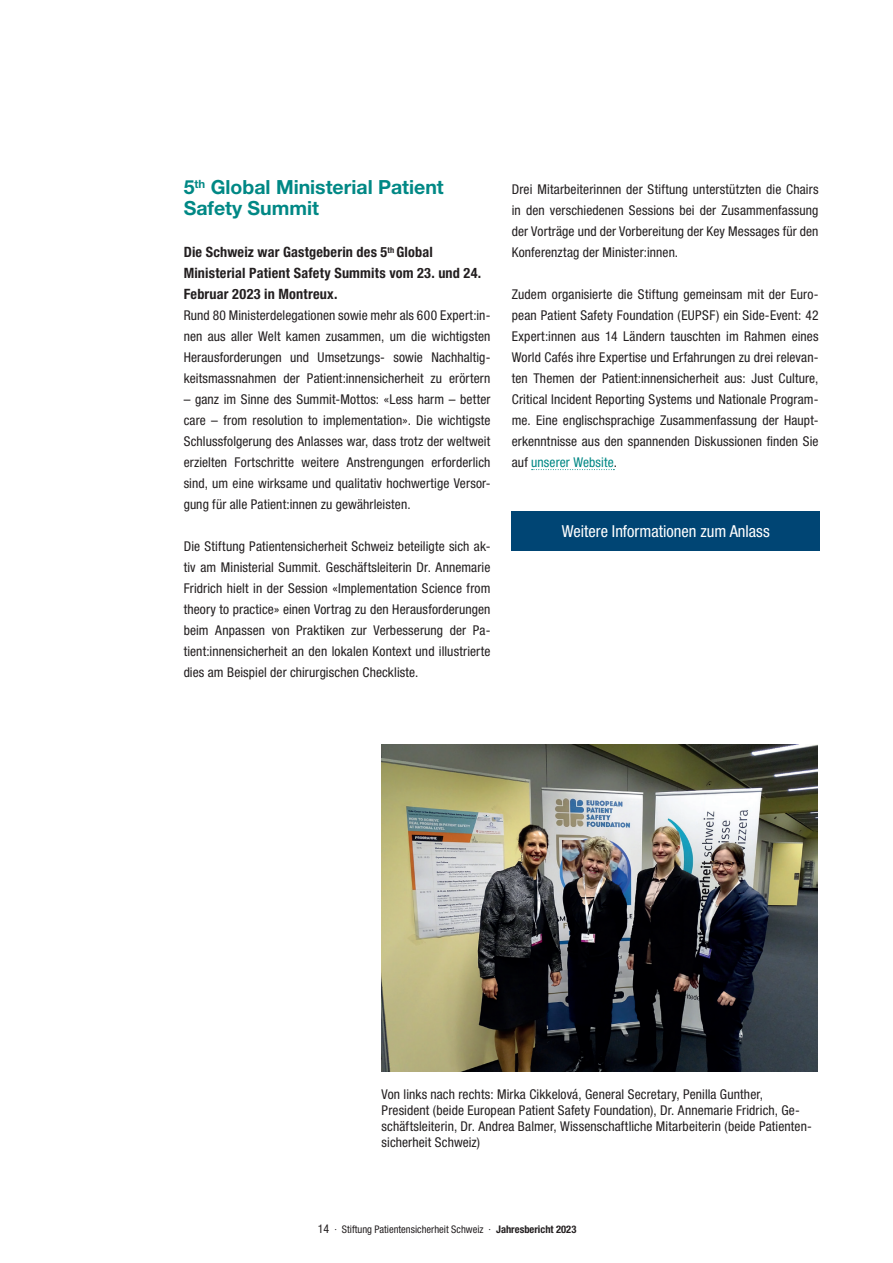
<style>
.page{position:relative;width:893px;height:1263px;background:#fff}
.page>*{position:absolute;margin:0;border:0;box-sizing:border-box;transform-origin:0 0}
.t1{font:700 19.5px/21px "Helvetica Neue LT Std";color:#008885}
.t2{font:condensed 16.5px "Helvetica Neue LT Std";color:#fff}
.t3{font:700 condensed 14.25px/21px "Helvetica Neue LT Std";letter-spacing:.015em;color:#231f20}
.t4{font:condensed 13.5px/21px "Helvetica Neue LT Std";letter-spacing:.01em;color:#231f20;text-align:justify}
.t5{font:condensed 10.5px "Helvetica Neue LT Std";color:#231f20}
.s1{color:#008885}
.s2{font-size:12px}
.s3{font-weight:700}
</style>
<div class="page">
<svg style="left:532px;top:469px;width:82px;height:1px"></svg>
<img style="left:382px;top:744px;width:436px;height:327px">
<div style="left:512px;top:511px;width:308px;height:40px;background:#004574"></div>
<h1 class="t1" style="left:184px;top:176px;width:262px">5<sup>th</sup> Global Ministerial Patient<br>Safety Summit</h1>
<p class="t3" style="left:184px;top:242px;width:299px">Die Schweiz war Gastgeberin des 5<sup>th</sup> Global<br>Ministerial Patient Safety Summits vom 23. und 24.<br>Februar 2023 in Montreux.</p>
<p class="t4" style="left:184px;top:305px;width:308px">Rund 80 Ministerdelegationen sowie mehr als 600 Expert:in&shy;nen aus aller Welt kamen zusammen, um die wichtigsten Herausforderungen und Umsetzungs- sowie Nachhaltig&shy;keitsmassnahmen der Patient:innensicherheit zu erörtern</p>
<p class="t4" style="left:184px;top:389px;width:308px">– ganz im Sinne des Summit-Mottos: «Less harm – better care – from resolution to implementation». Die wichtigste Schlussfolgerung des Anlasses war, dass trotz der weltweit erzielten Fortschritte weitere Anstrengungen erforderlich sind, um eine wirksame und qualitativ hochwertige Versor&shy;gung für alle Patient:innen zu gewährleisten.</p>
<p class="t4" style="left:184px;top:536px;width:308px">Die Stiftung Patientensicherheit Schweiz beteiligte sich ak&shy;tiv am Ministerial Summit. Geschäftsleiterin Dr. Annemarie Fridrich hielt in der Session «Implementation Science from theory to practice» einen Vortrag zu den Herausforderungen beim Anpassen von Praktiken zur Verbesserung der Pa&shy;tient:innensicherheit an den lokalen Kontext und illustrierte dies am Beispiel der chirurgischen Checkliste.</p>
<p class="t4" style="left:512px;top:179px;width:308px">Drei Mitarbeiterinnen der Stiftung unterstützten die Chairs in den verschiedenen Sessions bei der Zusammenfassung der Vorträge und der Vorbereitung der Key Messages für den Konferenztag der Minister:innen.</p>
<p class="t4" style="left:512px;top:284px;width:308px">Zudem organisierte die Stiftung gemeinsam mit der Euro&shy;pean Patient Safety Foundation (EUPSF) ein Side-Event: 42<br>Expert:innen aus 14 Ländern tauschten im Rahmen eines World Cafés ihre Expertise und Erfahrungen zu drei relevan&shy;ten Themen der Patient:innensicherheit aus: Just Culture, Critical Incident Reporting Systems und Nationale Program&shy;me. Eine englischsprachige Zusammenfassung der Haupt&shy;erkenntnisse aus den spannenden Diskussionen finden Sie auf <span class="s1">unserer Website</span>.</p>
<p class="t2" style="left:562px;top:521px;width:209px">Weitere Informationen zum Anlass</p>
<p class="t4" style="left:382px;top:1086px;width:432px;line-height:16.2px;text-align:left">Von links nach rechts: Mirka Cikkelová, General Secretary, Penilla Gunther, President (beide European Patient Safety Foundation), Dr. Annemarie Fridrich, Ge&shy;schäftsleiterin, Dr. Andrea Balmer, Wissenschaftliche Mitarbeiterin (beide Patienten&shy;sicherheit Schweiz)</p>
<p class="t5" style="left:318px;top:1223px;width:260px"><span class="s2">14</span> · Stiftung Patientensicherheit Schweiz · <span class="s3">Jahresbericht 2023</span></p>
</div>
